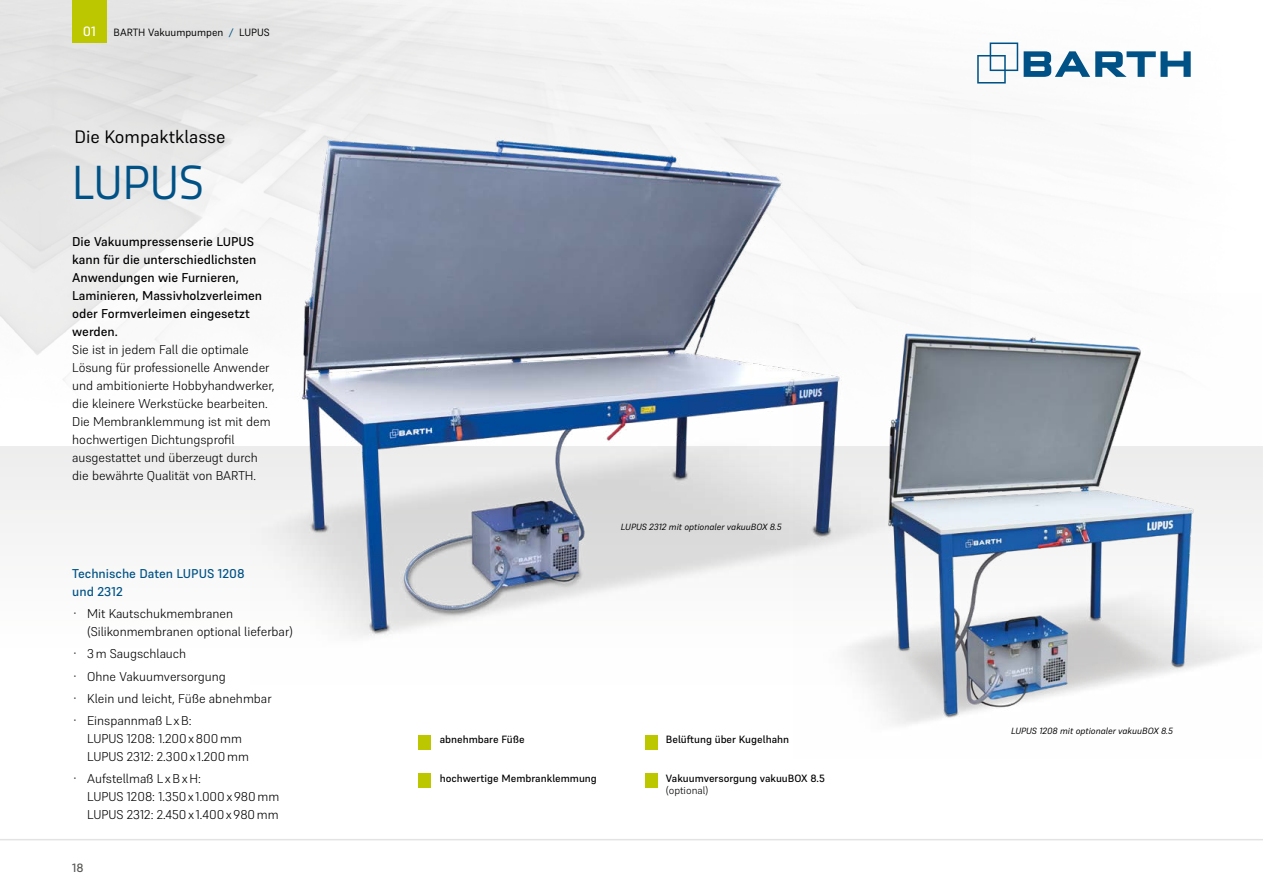
<style>
.page{position:relative;width:1263px;height:893px;background:#fff}
.page>*{position:absolute;margin:0;border:0;box-sizing:border-box;transform-origin:0 0}
.t1{font:48px "Titillium Web";color:#005286;scale:.95 1}
.t2{font:18px "Supreme";color:#000}
.t3{font:500 13.5px "Supreme";color:#fff}
.t4{font:300 12.75px/18px "Supreme";color:#000}
.t5{font:500 12.75px/18px "Supreme";color:#000}
.t6{font:500 12.75px/18px "Supreme";color:#005286}
.t7{font:500 12px "Supreme";color:#575756}
.t8{font:500 10.5px "Supreme";color:#000}
.t9{font:10.5px "Supreme";color:#000}
.t10{font:300 10.5px "Supreme";color:#000}
.t11{font:italic 9px "Supreme";color:#000}
.s1{color:#005286}
</style>
<div class="page">
<img style="left:0;top:0;width:1108px;height:381px">
<hr style="left:0;top:839px;width:1263px;height:1px;background:#e3e3e3">
<div style="left:0;top:446px;width:1263px;height:233px;background:linear-gradient(to bottom,#ededed,#fff)"></div>
<div style="left:72px;top:0;width:34px;height:43px;background:#bcc700"></div>
<img style="left:251px;top:115px;width:720px;height:519px">
<div style="left:418px;top:735px;width:13px;height:14px;background:#bcc700"></div>
<div style="left:645px;top:735px;width:12px;height:14px;background:#bcc700"></div>
<div style="left:418px;top:773px;width:13px;height:15px;background:#bcc700"></div>
<div style="left:645px;top:773px;width:12px;height:15px;background:#bcc700"></div>
<svg style="left:1024px;top:51px;width:167px;height:26px"></svg>
<svg style="left:977px;top:43px;width:41px;height:41px"></svg>
<img style="left:794px;top:293px;width:468px;height:431px">
<p class="t3" style="left:83px;top:23px;width:15px">01</p>
<p class="t9" style="left:114px;top:26px;width:158px">BARTH Vakuumpumpen <span class="s1">/</span> LUPUS</p>
<h2 class="t2" style="left:74px;top:126px;width:153px">Die Kompaktklasse</h2>
<h1 class="t1" style="left:72px;top:147px;width:140px">LUPUS</h1>
<p class="t5" style="left:72px;top:232px;width:191px">Die Vakuumpressenserie LUPUS kann für die unterschiedlichsten<br>Anwendungen wie Furnieren,<br>Laminieren, Massivholzverleimen oder Formverleimen eingesetzt werden.</p>
<p class="t4" style="left:72px;top:340px;width:204px">Sie ist in jedem Fall die optimale Lösung für professionelle Anwender und ambitionierte Hobbyhandwerker, die kleinere Werkstücke bearbeiten.<br>Die Membranklemmung ist mit dem hochwertigen Dichtungsprofil ausgestattet und überzeugt durch die bewährte Qualität von BARTH.</p>
<p class="t6" style="left:72px;top:564px;width:174px">Technische Daten LUPUS 1208 und 2312</p>
<p class="t4" style="left:87px;top:605px;width:207px;text-indent:-15px">· Mit Kautschukmembranen (Silikonmembranen optional lieferbar)</p>
<p class="t4" style="left:72px;top:643px;width:201px;line-height:22.2px">· 3m Saugschlauch<br>· Ohne Vakuumversorgung<br>· Klein und leicht, Füße abnehmbar · Einspannmaß LxB:</p>
<p class="t4" style="left:87px;top:730px;width:163px">LUPUS 1208: 1.200x800mm<br>LUPUS 2312: 2.300x 1.200mm</p>
<p class="t4" style="left:87px;top:770px;width:194px;text-indent:-15px">· Aufstellmaß LxBxH:<br>LUPUS 1208: 1.350x 1.000x980mm<br>LUPUS 2312: 2.450x 1.400x980mm</p>
<p class="t7" style="left:72px;top:860px;width:13px">18</p>
<p class="t11" style="left:621px;top:522px;width:162px">LUPUS 2312 mit optionaler vakuuBOX 8.5</p>
<p class="t8" style="left:440px;top:733px;width:86px">abnehmbare Füße</p>
<p class="t8" style="left:666px;top:733px;width:125px">Belüftung über Kugelhahn</p>
<p class="t8" style="left:440px;top:772px;width:159px">hochwertige Membranklemmung</p>
<p class="t8" style="left:666px;top:772px;width:160px">Vakuumversorgung vakuuBOX 8.5</p>
<p class="t10" style="left:666px;top:784px;width:44px">(optional)</p>
<p class="t11" style="left:1011px;top:725px;width:163px">LUPUS 1208 mit optionaler vakuuBOX 8.5</p>
</div>
